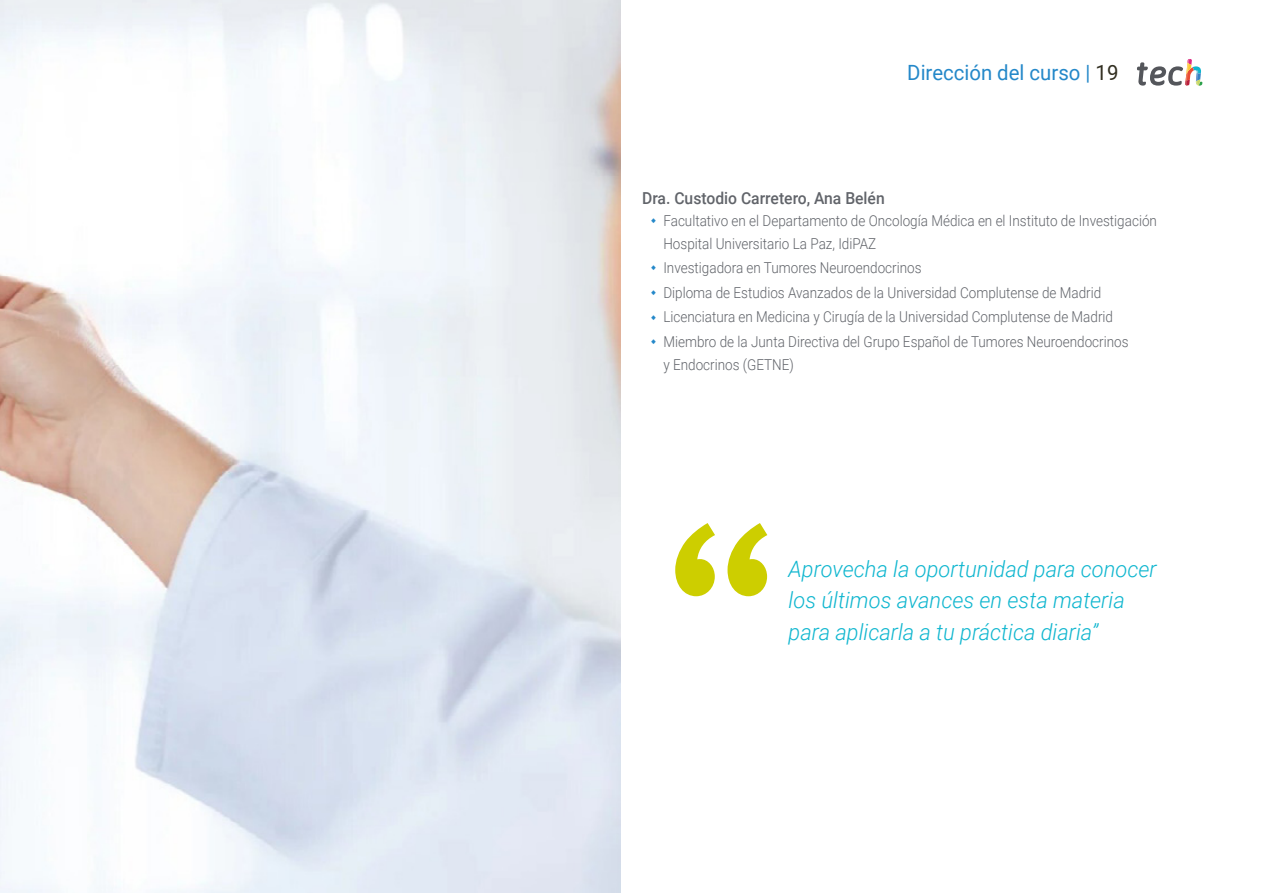
<style>
.page{position:relative;width:1263px;height:893px;background:#fff}
.page>*{position:absolute;margin:0;border:0;box-sizing:border-box;transform-origin:0 0}
.t1{font:italic 300 22.5px/31.5px "Roboto";color:#0fb6cf}
.t2{font:21px "Roboto";color:#2488c9}
.t3{font:500 16.5px "Roboto";color:#61646a;scale:.95 1}
.t4{font:300 15px/24.6px "Roboto";color:#61646a;scale:.9 1}
.s1{color:#312e20}
</style>
<div class="page">
<svg style="left:1137px;top:59px;width:65px;height:27px"></svg>
<img style="left:0;top:0;width:621px;height:893px">
<svg style="left:675px;top:523px;width:92px;height:73px"></svg>
<h2 class="t2" style="left:907px;top:57px;width:213px">Dirección del curso | <span class="s1">19</span></h2>
<p class="t3" style="left:642px;top:186px;width:257px">Dra. Custodio Carretero, Ana Belén</p>
<p class="t4" style="left:663px;top:209px;width:550px;line-height:22.5px">Facultativo en el Departamento de Oncología Médica en el Instituto de Investigación<br>Hospital Universitario La Paz, IdiPAZ</p>
<p class="t4" style="left:663px;top:255px;width:518px">Investigadora en Tumores Neuroendocrinos<br>Diploma de Estudios Avanzados de la Universidad Complutense de Madrid Licenciatura en Medicina y Cirugía de la Universidad Complutense de Madrid Miembro de la Junta Directiva del Grupo Español de Tumores Neuroendocrinos</p>
<p class="t4" style="left:663px;top:351px;width:147px">y Endocrinos (GETNE)</p>
<h1 class="t1" style="left:789px;top:552px;width:370px">Aprovecha la oportunidad para conocer los últimos avances en esta materia para aplicarla a tu práctica diaria”</h1>
</div>
